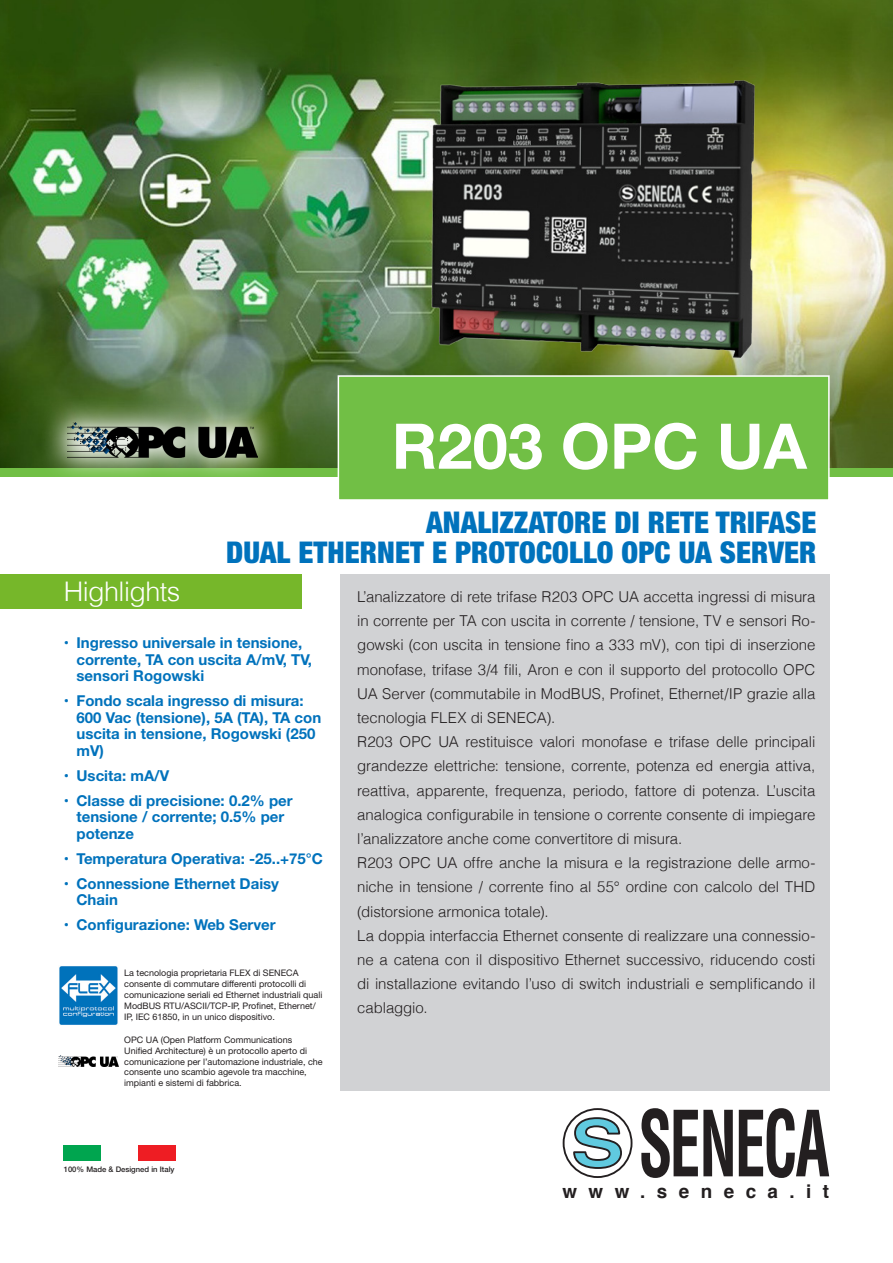
<style>
.page{position:relative;width:893px;height:1263px;background:#fff}
.page>*{position:absolute;margin:0;border:0;box-sizing:border-box;transform-origin:0 0}
.t1{font:700 63px "Helvetica Neue";letter-spacing:.005em;color:#fff}
.t2{font:900 condensed 30px "Helvetica Neue";letter-spacing:.005em;color:#0072bc}
.Tech_data_title{font:300 27px "Helvetica";letter-spacing:-.02em;color:#fff}
.t3{font:700 18.9px "Helvetica";letter-spacing:.605em;color:#231f20}
.t4{font:300 15px/24.2px "Helvetica";letter-spacing:-.005em;color:#231f20;text-align:justify}
.t5{font:700 15px/16.5px "Helvetica Neue";color:#0072bc}
.t6{font:9px/10.8px "Helvetica Neue";color:#231f20}
.t7{font:500 7.65px "Helvetica Neue";color:#231f20}
</style>
<div class="page">
<img style="left:0;top:0;width:893px;height:468px">
<div style="left:0;top:468px;width:893px;height:8px;background:#71bf45"></div>
<div style="left:337px;top:375px;width:493px;height:125px;background:#71bf45"></div>
<div style="left:0;top:574px;width:302px;height:34px;background:#76b72a"></div>
<div style="left:340px;top:574px;width:489px;height:517px;background:#d1d2d4"></div>
<svg style="left:641px;top:1108px;width:92px;height:70px"></svg>
<svg style="left:739px;top:1108px;width:90px;height:70px"></svg>
<svg style="left:564px;top:1109px;width:68px;height:68px"></svg>
<div style="left:563px;top:1108px;width:69px;height:70px;border:2px solid #231f20;border-radius:50%"></div>
<svg style="left:572px;top:1116px;width:51px;height:54px"></svg>
<div style="left:64px;top:1145px;width:37px;height:16px;background:#00a54f"></div>
<div style="left:138px;top:1145px;width:38px;height:16px;background:#ee1d23"></div>
<svg style="left:40px;top:396px;width:243px;height:81px;background:#678b4b"></svg>
<img style="left:68px;top:422px;width:190px;height:35px">
<img style="left:432px;top:81px;width:322px;height:276px">
<img style="left:59px;top:966px;width:59px;height:59px">
<img style="left:59px;top:1055px;width:60px;height:12px">
<p class="t1" style="left:392px;top:397px;width:417px">R203 OPC UA</p>
<p class="t2" style="left:426px;top:498px;width:392px">ANALIZZATORE DI RETE TRIFASE</p>
<p class="t2" style="left:226px;top:528px;width:592px">DUAL ETHERNET E PROTOCOLLO OPC UA SERVER</p>
<p class="Tech_data_title" style="left:64px;top:569px;width:118px">Highlights</p>
<p class="t5" style="left:77px;top:635px;width:237px;text-indent:-13px">• Ingresso universale in tensione, corrente, TA con uscita A/mV, TV, sensori Rogowski</p>
<p class="t5" style="left:77px;top:693px;width:246px;text-indent:-13px">• Fondo scala ingresso di misura:<br>600 Vac (tensione), 5A (TA), TA con uscita in tensione, Rogowski (250 mV)</p>
<p class="t5" style="left:64px;top:767px;width:107px">• Uscita: mA/V</p>
<p class="t5" style="left:77px;top:792px;width:218px;text-indent:-13px">• Classe di precisione: 0.2% per tensione / corrente; 0.5% per potenze</p>
<p class="t5" style="left:64px;top:850px;width:261px">• Temperatura Operativa: -25..+75°C</p>
<p class="t5" style="left:77px;top:875px;width:204px;text-indent:-13px">• Connessione Ethernet Daisy<br>Chain</p>
<p class="t5" style="left:64px;top:917px;width:213px">• Configurazione: Web Server</p>
<p class="t6" style="left:124px;top:968px;width:176px">La tecnologia proprietaria FLEX di SENECA</p>
<p class="t6" style="left:124px;top:979px;width:200px">consente di commutare differenti protocolli di comunicazione seriali ed Ethernet industriali quali ModBUS RTU/ASCII/TCP-IP, Profinet, Ethernet/ IP, IEC 61850, in un unico dispositivo.</p>
<p class="t6" style="left:124px;top:1035px;width:170px">OPC UA (Open Platform Communications</p>
<p class="t6" style="left:124px;top:1046px;width:200px">Unified Architecture) è un protocollo aperto di comunicazione per l’automazione industriale, che consente uno scambio agevole tra macchine, impianti e sistemi di fabbrica.</p>
<p class="t7" style="left:64px;top:1163px;width:112px">100% Made &amp; Designed in Italy</p>
<p class="t4" style="left:357px;top:584px;width:460px">L’analizzatore di rete trifase R203 OPC UA accetta ingressi di misura in corrente per TA con uscita in corrente / tensione, TV e sensori Ro&shy;gowski (con uscita in tensione fino a 333 mV), con tipi di inserzione monofase, trifase 3/4 fili, Aron e con il supporto del protocollo OPC UA Server (commutabile in ModBUS, Profinet, Ethernet/IP grazie alla tecnologia FLEX di SENECA).</p>
<p class="t4" style="left:357px;top:729px;width:460px">R203 OPC UA restituisce valori monofase e trifase delle principali grandezze elettriche: tensione, corrente, potenza ed energia attiva, reattiva, apparente, frequenza, periodo, fattore di potenza. L’uscita analogica configurabile in tensione o corrente consente di impiegare l’analizzatore anche come convertitore di misura.</p>
<p class="t4" style="left:357px;top:850px;width:460px">R203 OPC UA offre anche la misura e la registrazione delle armo&shy;niche in tensione / corrente fino al 55° ordine con calcolo del THD (distorsione armonica totale).</p>
<p class="t4" style="left:357px;top:923px;width:460px">La doppia interfaccia Ethernet consente di realizzare una connessio&shy;ne a catena con il dispositivo Ethernet successivo, riducendo costi di installazione evitando l’uso di switch industriali e semplificando il cablaggio.</p>
<p class="t3" style="left:562px;top:1176px;width:268px">www.seneca.it</p>
</div>
